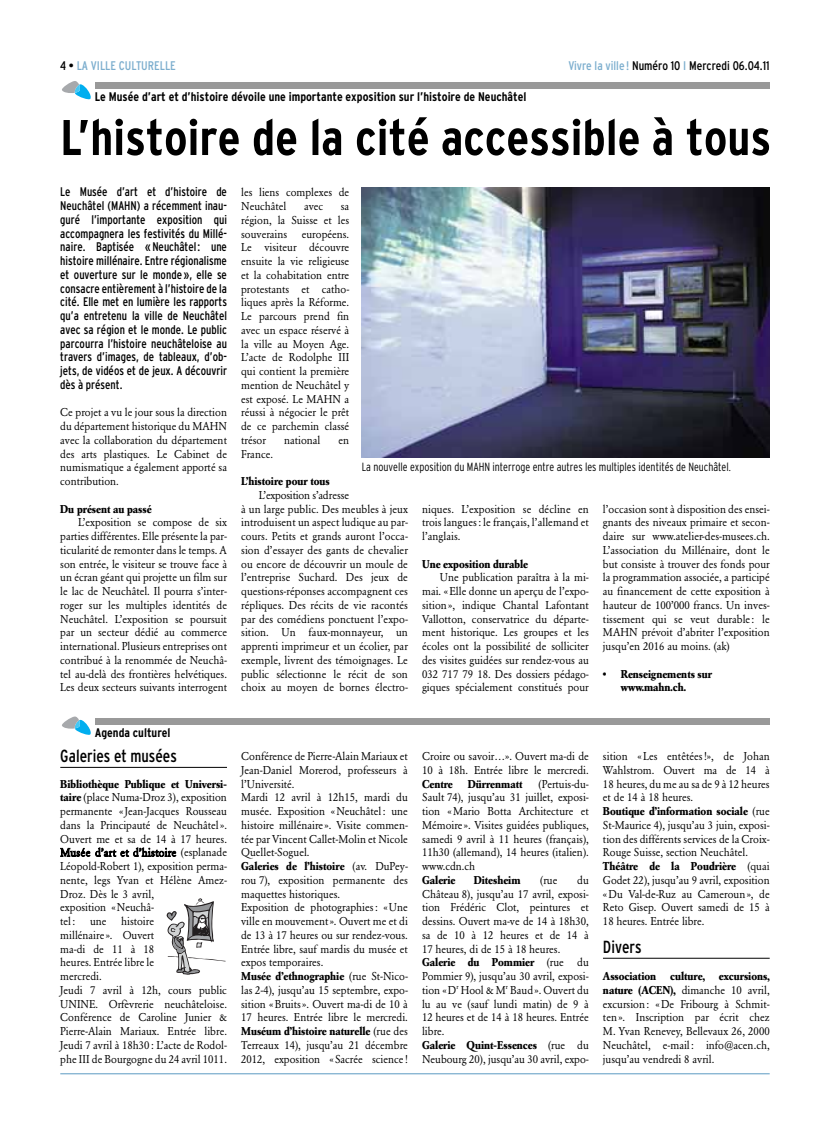
<style>
.page{position:relative;width:830px;height:1134px;background:#fff}
.page>*{position:absolute;margin:0;border:0;box-sizing:border-box;transform-origin:0 0}
.t1{font:700 condensed 50px "Interstate";color:#000}
.t2{font:condensed 17.5px "Interstate";color:#000;scale:.95 1}
.t3{font:condensed 12.5px/13.8px "Interstate";color:#000;text-align:justify;scale:.95 1}
.t4{font:700 condensed 12.5px "Interstate";color:#000}
.t5{font:condensed 12.5px "Interstate";color:#000}
.t6{font:condensed 12.5px "Interstate";color:#7caece}
.t7{font:300 condensed 11.88px "Interstate";color:#000;scale:.95 1}
.t8{font:11.25px/13.8px "Garamond BE";color:#000;text-align:justify;scale:.95 1}
.t9{font:700 11.25px/13.8px "Garamond BE";color:#000;scale:.95 1}
.s1{color:#000}
.s2{color:#7caece}
.s3{font-weight:700}
</style>
<div class="page">
<svg style="left:62px;top:81px;width:29px;height:18px"></svg>
<div style="left:95px;top:83px;width:674px;height:6px;background:#999"></div>
<svg style="left:62px;top:716px;width:29px;height:19px"></svg>
<div style="left:95px;top:718px;width:674px;height:6px;background:#999"></div>
<hr style="left:60px;top:767px;width:167px;height:1px;background:#000">
<hr style="left:602px;top:958px;width:167px;height:1px;background:#000">
<hr style="left:60px;top:1073px;width:709px;height:1px;background:#7caece">
<svg style="left:166px;top:898px;width:60px;height:77px"></svg>
<img style="left:361px;top:187px;width:408px;height:271px">
<p class="t6" style="left:60px;top:61px;width:117px"><span class="s1">4 •</span> LA VILLE CULTURELLE</p>
<p class="t5" style="left:568px;top:61px;width:203px"><span class="s2">Vivre la ville !</span> Numéro 10 <span class="s2">I</span> Mercredi 06.04.11</p>
<p class="t4" style="left:95px;top:92px;width:433px">Le Musée d’art et d’histoire dévoile une importante exposition sur l’histoire de Neuchâtel</p>
<h1 class="t1" style="left:60px;top:119px;width:712px">L’histoire de la cité accessible à tous</h1>
<p class="t3" style="left:60px;top:186px;width:177px">Le Musée d’art et d’histoire de Neuchâtel (MAHN) a récemment inau&shy;guré l’importante exposition qui accompagnera les festivités du Millé&shy;naire. Baptisée « Neuchâtel: une histoire millénaire. Entre régionalisme et ouverture sur le monde », elle se consacre entièrement à l’histoire de la cité. Elle met en lumière les rapports qu’a entretenu la ville de Neuchâtel avec sa région et le monde. Le public parcourra l’histoire neuchâteloise au travers d’images, de tableaux, d’ob&shy;jets, de vidéos et de jeux. A découvrir dès à présent.</p>
<p class="t8" style="left:60px;top:406px;width:177px">Ce projet a vu le jour sous la direction du département historique du MAHN avec la collaboration du département des arts plastiques. Le Cabinet de numismatique a également apporté sa contribution.</p>
<p class="t9" style="left:60px;top:503px;width:98px">Du présent au passé</p>
<p class="t8" style="left:60px;top:516px;width:177px;text-indent:18px">L’exposition se compose de six parties différentes. Elle présente la par&shy;ticularité de remonter dans le temps. A son entrée, le visiteur se trouve face à un écran géant qui projette un film sur le lac de Neuchâtel. Il pourra s’inter&shy;roger sur les multiples identités de Neuchâtel. L’exposition se poursuit par un secteur dédié au commerce international. Plusieurs entreprises ont contribué à la renommée de Neuchâ&shy;tel au-delà des frontières helvétiques.<br>Les deux secteurs suivants interrogent</p>
<p class="t8" style="left:241px;top:186px;width:115px">les liens complexes de<br>Neuchâtel</p>
<p class="t8" style="left:241px;top:200px;width:115px;text-indent:100px">sa région, la Suisse et les souverains</p>
<p class="t8" style="left:304px;top:200px;width:22px">avec</p>
<p class="t8" style="left:241px;top:228px;width:115px;text-indent:61px">européens.<br>Le visiteur découvre ensuite la vie religieuse et la cohabitation entre protestants et catho&shy;liques après la Réforme.<br>Le parcours prend fin avec un espace réservé à la ville au Moyen Age.<br>L’acte de Rodolphe III qui contient la première mention de Neuchâtel y est exposé. Le MAHN a réussi à négocier le prêt de ce parchemin classé trésor</p>
<p class="t8" style="left:284px;top:434px;width:40px">national</p>
<p class="t8" style="left:338px;top:434px;width:13px">en</p>
<p class="t8" style="left:241px;top:448px;width:35px">France.</p>
<p class="t9" style="left:241px;top:475px;width:95px">L’histoire pour tous</p>
<p class="t8" style="left:241px;top:489px;width:177px;text-align:left;text-indent:18px">L’exposition s’adresse<br>à un large public. Des meubles à jeux introduisent un aspect ludique au par&shy;cours. Petits et grands auront l’occa&shy;sion d’essayer des gants de chevalier ou encore de découvrir un moule de l’entreprise Suchard. Des jeux de questions-réponses accompagnent ces répliques. Des récits de vie racontés par des comédiens ponctuent l’expo&shy;sition. Un faux-monnayeur, un apprenti imprimeur et un écolier, par exemple, livrent des témoignages. Le public sélectionne le récit de son choix au moyen de bornes électro-</p>
<p class="t7" style="left:361px;top:463px;width:390px">La nouvelle exposition du MAHN interroge entre autres les multiples identités de Neuchâtel.</p>
<p class="t8" style="left:602px;top:503px;width:177px">l’occasion sont à disposition des ensei&shy;gnants des niveaux primaire et secon&shy;daire sur www.atelier-des-musees.ch.<br>L’association du Millénaire, dont le but consiste à trouver des fonds pour la programmation associée, a participé au financement de cette exposition à hauteur de 100’000 francs. Un inves&shy;tissement qui se veut durable: le MAHN prévoit d’abriter l’exposition jusqu’en 2016 au moins. (ak)</p>
<p class="t9" style="left:620px;top:668px;width:98px;text-indent:-18px">• Renseignements sur www.mahn.ch.</p>
<p class="t8" style="left:422px;top:503px;width:177px">niques. L’exposition se décline en trois langues: le français, l’allemand et l’anglais.</p>
<p class="t9" style="left:422px;top:558px;width:113px">Une exposition durable</p>
<p class="t8" style="left:422px;top:571px;width:177px;text-indent:18px">Une publication paraîtra à la mi&shy;mai. «Elle donne un aperçu de l’expo&shy;sition», indique Chantal Lafontant Vallotton, conservatrice du départe&shy;ment historique. Les groupes et les écoles ont la possibilité de solliciter des visites guidées sur rendez-vous au 032 717 79 18. Des dossiers pédago&shy;giques spécialement constitués pour</p>
<p class="t4" style="left:95px;top:728px;width:77px">Agenda culturel</p>
<h2 class="t2" style="left:60px;top:749px;width:124px">Galeries et musées</h2>
<p class="t8" style="left:60px;top:778px;width:177px;text-align:left"><span class="s3">Bibliothèque Publique et Universi&shy;taire</span> (place Numa-Droz 3), exposition permanente «Jean-Jacques Rousseau dans la Principauté de Neuchâtel».<br>Ouvert me et sa de 14 à 17 heures.<br>Musée d’art et d’histoire (esplanade<br>Léopold-Robert 1), exposition perma&shy;nente, legs Yvan et Hélène Amez-<br>Droz. Dès le 3 avril,<br>exposition «Neuchâ-<br>tel:</p>
<p class="t8" style="left:60px;top:915px;width:177px;text-align:left;text-indent:61px">histoire<br>millénaire». Ouvert<br>ma-di de 11 à 18<br>heures. Entrée libre le<br>mercredi.<br>Jeudi 7 avril à 12h, cours public<br>UNINE. Orfèvrerie neuchâteloise.<br>Conférence de Caroline Junier &amp;<br>Pierre-Alain Mariaux. Entrée libre.<br>Jeudi 7 avril à 18h30: L’acte de Rodol&shy;phe III de Bourgogne du 24 avril 1011.</p>
<p class="t8" style="left:90px;top:915px;width:19px">une</p>
<p class="t8" style="left:241px;top:750px;width:177px;text-align:left">Conférence de Pierre-Alain Mariaux et Jean-Daniel Morerod, professeurs à l’Université.<br>Mardi 12 avril à 12h15, mardi du musée. Exposition «Neuchâtel: une histoire millénaire». Visite commen&shy;tée par Vincent Callet-Molin et Nicole Quellet-Soguel.<br><span class="s3">Galeries de l’histoire</span> (av. DuPey&shy;rou 7), exposition permanente des maquettes historiques.<br>Exposition de photographies: «Une ville en mouvement». Ouvert me et di de 13 à 17 heures ou sur rendez-vous.<br>Entrée libre, sauf mardis du musée et expos temporaires.<br><span class="s3">Musée d’ethnographie</span> (rue St-Nico&shy;las 2-4), jusqu’au 15 septembre, expo&shy;sition «Bruits». Ouvert ma-di de 10 à 17 heures. Entrée libre le mercredi.<br><span class="s3">Muséum d’histoire naturelle</span> (rue des Terreaux 14), jusqu’au 21 décembre 2012, exposition «Sacrée science!</p>
<p class="t8" style="left:422px;top:750px;width:177px">Croire ou savoir…». Ouvert ma-di de<br>10 à 18h. Entrée libre le mercredi.</p>
<p class="t8" style="left:422px;top:778px;width:177px;text-indent:116px">(Pertuis-du-Sault 74), jusqu’au 31 juillet, exposi&shy;tion «Mario Botta Architecture et Mémoire». Visites guidées publiques, samedi 9 avril à 11 heures (français), 11h30 (allemand), 14 heures (italien). www.cdn.ch</p>
<p class="t9" style="left:422px;top:874px;width:37px">Galerie</p>
<p class="t9" style="left:473px;top:874px;width:51px">Ditesheim</p>
<p class="t8" style="left:540px;top:874px;width:20px">(rue</p>
<p class="t9" style="left:422px;top:778px;width:34px">Centre</p>
<p class="t9" style="left:467px;top:778px;width:59px">Dürrenmatt</p>
<p class="t8" style="left:422px;top:874px;width:177px;text-align:left;text-indent:155px">du<br>Château 8), jusqu’au 17 avril, exposi&shy;tion Frédéric Clot, peintures et dessins. Ouvert ma-ve de 14 à 18h30, sa de 10 à 12 heures et de 14 à<br>17 heures, di de 15 à 18 heures.<br><span class="s3">Galerie du Pommier</span> (rue du<br>Pommier 9), jusqu’au 30 avril, exposi&shy;tion «D<sup>r</sup> Hool &amp; M<sup>r</sup> Baud». Ouvert du lu au ve (sauf lundi matin) de 9 à<br>12 heures et de 14 à 18 heures. Entrée libre.<br><span class="s3">Galerie Quint-Essences</span> (rue du<br>Neubourg 20), jusqu’au 30 avril, expo-</p>
<p class="t8" style="left:602px;top:750px;width:177px;text-align:left">sition «Les entêtées!», de Johan<br>Wahlstrom. Ouvert ma de 14 à<br>18 heures, du me au sa de 9 à 12 heures et de 14 à 18 heures.<br><span class="s3">Boutique d’information sociale</span> (rue<br>St-Maurice 4), jusqu’au 3 juin, exposi&shy;tion des différents services de la Croix-<br>Rouge Suisse, section Neuchâtel.<br><span class="s3">Théâtre de la Poudrière</span> (quai<br>Godet 22), jusqu’au 9 avril, exposition «Du Val-de-Ruz au Cameroun», de<br>Reto Gisep. Ouvert samedi de 15 à<br>18 heures. Entrée libre.</p>
<h2 class="t2" style="left:602px;top:940px;width:42px">Divers</h2>
<p class="t8" style="left:602px;top:970px;width:177px"><span class="s3">Association culture, excursions, nature (ACEN),</span> dimanche 10 avril, excursion: «De Fribourg à Schmit&shy;ten». Inscription par écrit chez M. Yvan Renevey, Bellevaux 26, 2000<br>Neuchâtel, e-mail: info@acen.ch, jusqu’au vendredi 8 avril.</p>
</div>
